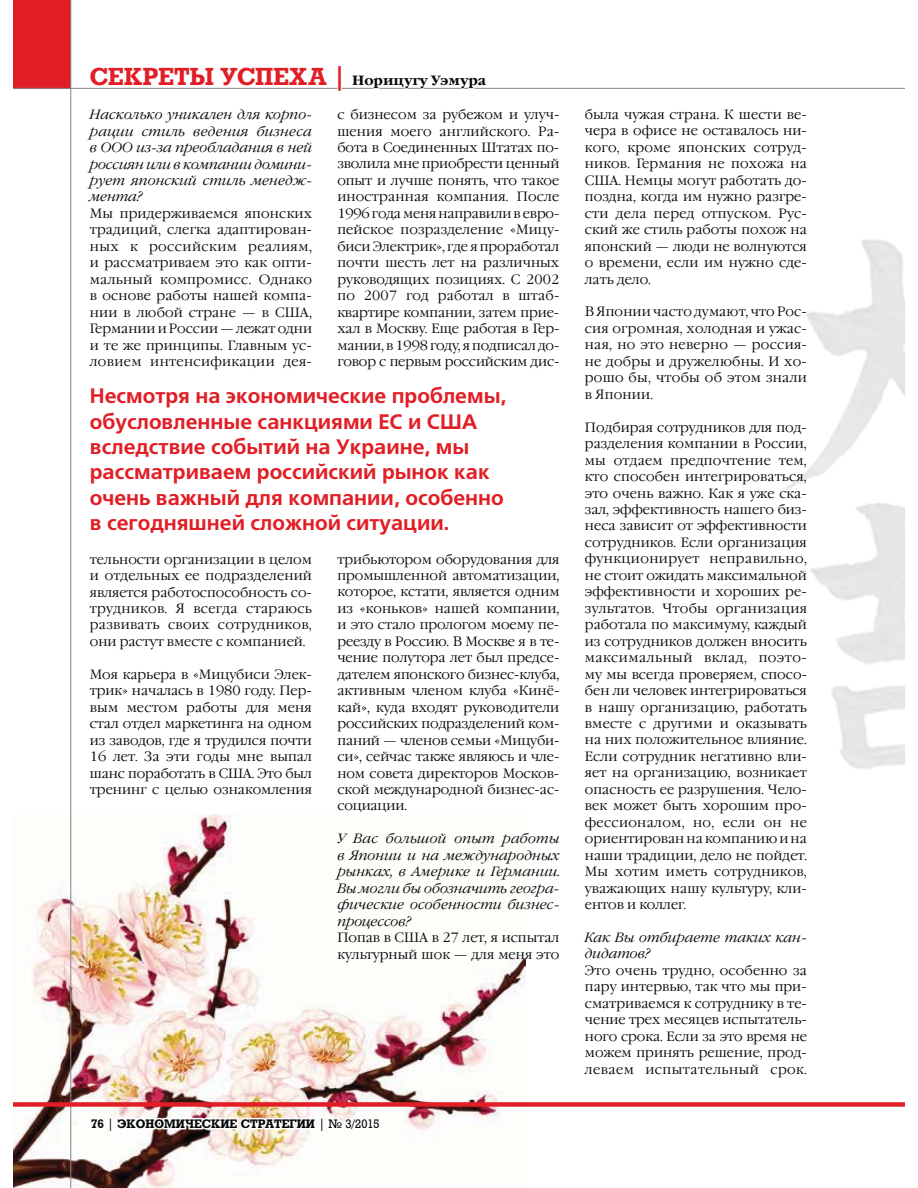
<style>
.page{position:relative;width:918px;height:1188px;background:#fff}
.page>*{position:absolute;margin:0;border:0;box-sizing:border-box;transform-origin:0 0}
.t1{font:700 24px "Rodeo";letter-spacing:.01em;color:#e11e25}
.t2{font:700 21px/25.5px "Free Set C";color:#e11e25}
.t3{font:300 13.5px/16.5px "Garamond C";letter-spacing:.005em;color:#040809;text-align:justify}
.t4{font:italic 300 13.5px/16.5px "Garamond C";letter-spacing:.005em;color:#040809;text-align:justify}
.t5{font:700 12px "Rodeo";color:#040809}
.s1{font-family:"Garamond C";font-size:13.5px;color:#040809}
.s2{font-weight:400}
</style>
<div class="page">
<img style="left:13px;top:814px;width:513px;height:374px">
<div style="left:13px;top:0;width:58px;height:89px;background:#e11e25"></div>
<hr style="left:70px;top:0;width:1px;height:1188px;background:#868686">
<hr style="left:13px;top:88px;width:891px;height:1px;background:#868686">
<div style="left:364px;top:77px;width:10px;height:9px;border:1px solid #fff;border-radius:50%"></div>
<div style="left:366px;top:78px;width:6px;height:8px;border:1px solid #fff;border-radius:50%"></div>
<svg style="left:372px;top:78px;width:116px;height:11px"></svg>
<svg style="left:89px;top:1116px;width:18px;height:15px"></svg>
<img style="left:114px;top:1107px;width:204px;height:31px">
<svg style="left:326px;top:1109px;width:56px;height:28px"></svg>
<div style="left:13px;top:1102px;width:891px;height:5px;background:#e11e25"></div>
<img style="left:785px;top:239px;width:119px;height:530px">
<h1 class="t1" style="left:90px;top:62px;width:398px">СЕКРЕТЫ УСПЕХА | <span class="s1">Норицугу Уэмура</span></h1>
<p class="t4" style="left:90px;top:107px;width:224px">Насколько уникален для корпо&shy;рации стиль ведения бизнеса в ООО из-за преобладания в ней россиян или в компании домини&shy;рует японский стиль менедж&shy;мента?</p>
<p class="t3" style="left:90px;top:207px;width:224px">Мы придерживаемся японских традиций, слегка адаптирован&shy;ных к российским реалиям, и рассматриваем это как опти&shy;мальный компромисс. Однако в основе работы нашей компа&shy;нии в любой стране — в США, Германии и России — лежат одни и те же принципы. Главным ус&shy;ловием интенсификации дея-</p>
<p class="t3" style="left:337px;top:108px;width:224px">с бизнесом за рубежом и улуч&shy;шения моего английского. Ра&shy;бота в Соединенных Штатах по&shy;зволила мне приобрести ценный опыт и лучше понять, что такое иностранная компания. После 1996 года меня направили в евро&shy;пейское позразделение «Мицу&shy;биси Электрик», где я проработал почти шесть лет на различных руководящих позициях. С 2002 по 2007 год работал в штаб&shy;квартире компании, затем прие&shy;хал в Москву. Еще работая в Гер&shy;мании, в 1998 году, я подписал до&shy;говор с первым российским дис-</p>
<h2 class="t2" style="left:90px;top:383px;width:418px">Несмотря на экономические проблемы, обусловленные санкциями ЕС и США вследствие событий на Украине, мы рассматриваем российский рынок как очень важный для компании, особенно в сегодняшней сложной ситуации.</h2>
<p class="t3" style="left:90px;top:553px;width:224px">тельности организации в целом и отдельных ее подразделений является работоспособность со&shy;трудников. Я всегда стараюсь развивать своих сотрудников, они растут вместе с компанией.</p>
<p class="t3" style="left:90px;top:668px;width:224px">Моя карьера в «Мицубиси Элек&shy;трик» началась в 1980 году. Пер&shy;вым местом работы для меня стал отдел маркетинга на одном из заводов, где я трудился почти 16 лет. За эти годы мне выпал шанс поработать в США. Это был тренинг с целью ознакомления</p>
<p class="t3" style="left:337px;top:552px;width:224px">трибьютором оборудования для промышленной автоматизации, которое, кстати, является одним из «коньков» нашей компании, и это стало прологом моему пе&shy;реезду в Россию. В Москве я в те&shy;чение полутора лет был предсе&shy;дателем японского бизнес-клуба, активным членом клуба «Кинё&shy;кай», куда входят руководители российских подразделений ком&shy;паний — членов семьи «Мицуби&shy;си», сейчас также являюсь и чле&shy;ном совета директоров Москов&shy;ской международной бизнес-ас&shy;социации.</p>
<p class="t4" style="left:337px;top:831px;width:224px">У Вас большой опыт работы в Японии и на международных рынках, в Америке и Германии.<br>Вы могли бы обозначить геогра&shy;фические особенности бизнес&shy;процессов?</p>
<p class="t3" style="left:337px;top:931px;width:224px">Попав в США в 27 лет, я испытал культурный шок — для меня это</p>
<p class="t5" style="left:91px;top:1116px;width:290px">76 <span class="s2">|</span> ЭКОНОМИЧЕСКИЕ СТРАТЕГИИ <span class="s2">| № 3/2015</span></p>
<p class="t3" style="left:585px;top:108px;width:224px">была чужая страна. К шести ве&shy;чера в офисе не оставалось ни&shy;кого, кроме японских сотруд&shy;ников. Германия не похожа на США. Немцы могут работать до&shy;поздна, когда им нужно разгре&shy;сти дела перед отпуском. Рус&shy;ский же стиль работы похож на японский — люди не волнуются о времени, если им нужно сде&shy;лать дело.</p>
<p class="t3" style="left:585px;top:305px;width:224px">В Японии часто думают, что Рос&shy;сия огромная, холодная и ужас&shy;ная, но это неверно — россия&shy;не добры и дружелюбны. И хо&shy;рошо бы, чтобы об этом знали в Японии.</p>
<p class="t3" style="left:585px;top:421px;width:224px">Подбирая сотрудников для под&shy;разделения компании в России, мы отдаем предпочтение тем, кто способен интегрироваться, это очень важно. Как я уже ска&shy;зал, эффективность нашего биз&shy;неса зависит от эффективности сотрудников. Если организация функционирует неправильно, не стоит ожидать максимальной эффективности и хороших ре&shy;зультатов. Чтобы организация работала по максимуму, каждый из сотрудников должен вносить максимальный вклад, поэто&shy;му мы всегда проверяем, спосо&shy;бен ли человек интегрироваться в нашу организацию, работать вместе с другими и оказывать на них положительное влияние.<br>Если сотрудник негативно вли&shy;яет на организацию, возникает опасность ее разрушения. Чело&shy;век может быть хорошим про&shy;фессионалом, но, если он не ориентирован на компанию и на наши традиции, дело не пойдет.<br>Мы хотим иметь сотрудников, уважающих нашу культуру, кли&shy;ентов и коллег.</p>
<p class="t4" style="left:585px;top:930px;width:223px">Как Вы отбираете таких кан&shy;дидатов?</p>
<p class="t3" style="left:585px;top:964px;width:224px">Это очень трудно, особенно за пару интервью, так что мы при&shy;сматриваемся к сотруднику в те&shy;чение трех месяцев испытатель&shy;ного срока. Если за это время не можем принять решение, прод&shy;леваем испытательный срок.</p>
</div>
